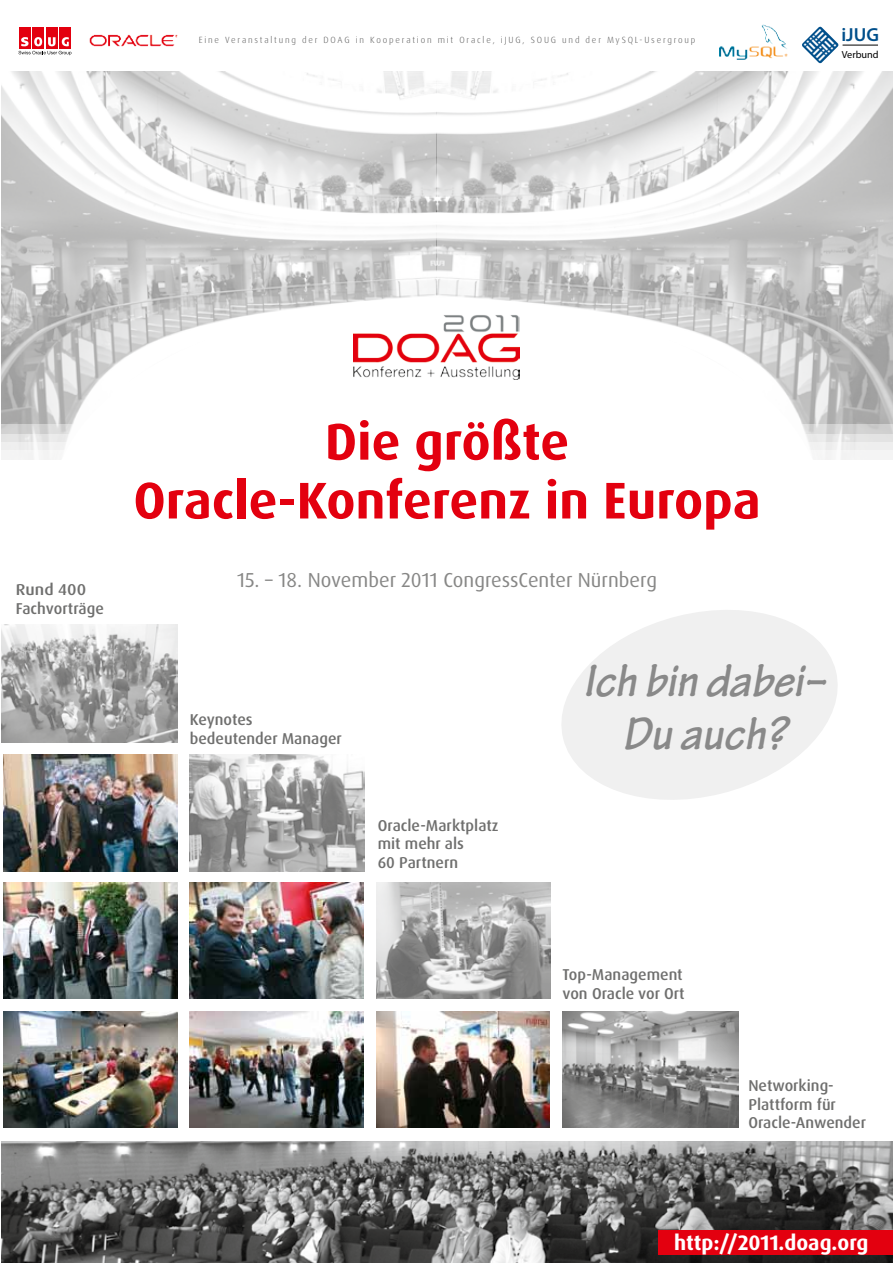
<style>
.page{position:relative;width:893px;height:1263px;background:#fff}
.page>*{position:absolute;margin:0;border:0;box-sizing:border-box;transform-origin:0 0}
.t1{font:700 51.75px/58.8px "Dax Pro";color:#e3000f;text-align:center}
.t2{font:italic 700 48.75px/52.5px "Tekton Pro";color:#898989;text-align:center}
.t3{font:700 21px "Dax Pro";color:#fff}
.t4{font:20.25px "Dax Pro";color:#878786}
.t5{font:600 18.9px "Myriad Pro";color:#004f8b}
.t6{font:500 15.75px/18.3px "Dax Pro";color:#6f6f6e}
.t7{font:500 15.75px/18.3px "Dax Pro";color:#6f6f6e;scale:1.08 1}
.t8{font:10.2px "Myriad Pro";color:#000}
.t9{font:300 9px "Dax Pro";letter-spacing:.2em;color:#565656}
</style>
<div class="page">
<img style="left:1px;top:71px;width:892px;height:353px">
<div style="left:52px;top:298px;width:770px;height:417px;background:#fff;border-radius:50%"></div>
<svg style="left:1px;top:424px;width:892px;height:10px"></svg>
<svg style="left:1px;top:434px;width:892px;height:8px"></svg>
<img style="left:189px;top:883px;width:175px;height:115px">
<img style="left:353px;top:315px;width:166px;height:64px">
<img style="left:563px;top:1011px;width:176px;height:117px">
<img style="left:1px;top:1141px;width:892px;height:122px">
<img style="left:376px;top:882px;width:175px;height:116px">
<img style="left:1px;top:624px;width:177px;height:119px">
<img style="left:189px;top:754px;width:176px;height:117px">
<img style="left:376px;top:1012px;width:174px;height:115px">
<img style="left:189px;top:1012px;width:174px;height:116px">
<img style="left:4px;top:883px;width:173px;height:115px">
<img style="left:3px;top:1012px;width:174px;height:116px">
<img style="left:3px;top:754px;width:174px;height:117px">
<div style="left:19px;top:27px;width:12px;height:22px;background:#e3000f"></div>
<div style="left:32px;top:27px;width:12px;height:22px;background:#e3000f"></div>
<div style="left:46px;top:27px;width:12px;height:22px;background:#e3000f"></div>
<div style="left:59px;top:27px;width:12px;height:22px;background:#e3000f"></div>
<svg style="left:19px;top:37px;width:52px;height:18px"></svg>
<hr style="left:842px;top:45px;width:36px;height:1px;background:#000">
<img style="left:89px;top:34px;width:89px;height:13px">
<img style="left:720px;top:24px;width:68px;height:36px">
<div style="left:658px;top:1230px;width:235px;height:24px;background:#e3000f"></div>
<svg style="left:562px;top:610px;width:276px;height:190px;fill:#f0f0f0"></svg>
<svg style="left:802px;top:26px;width:37px;height:38px"></svg>
<p class="t9" style="left:199px;top:34px;width:498px">Eine Veranstaltung der DOAG in Kooperation mit Oracle, iJUG, SOUG und der MySQL-Usergroup</p>
<p class="t5" style="left:841px;top:23px;width:39px">iJUG</p>
<p class="t8" style="left:842px;top:49px;width:38px">Verbund</p>
<p class="t7" style="left:16px;top:581px;width:83px">Rund 400<br>Fachvorträge</p>
<h1 class="t1" style="left:133px;top:413px;width:629px">Die größte<br>Oracle-Konferenz in Europa</h1>
<p class="t4" style="left:237px;top:566px;width:421px">15. – 18. November 2011 CongressCenter Nürnberg</p>
<p class="t6" style="left:190px;top:711px;width:154px">Keynotes bedeutender Manager</p>
<p class="t6" style="left:378px;top:816px;width:122px">Oracle-Marktplatz mit mehr als<br>60 Partnern</p>
<h2 class="t2" style="left:583px;top:656px;width:244px">Ich bin dabei–<br>Du auch?</h2>
<p class="t6" style="left:562px;top:966px;width:124px">Top-Management von Oracle vor Ort</p>
<p class="t6" style="left:748px;top:1077px;width:119px">Networking-<br>Plattform für<br>Oracle-Anwender</p>
<h3 class="t3" style="left:674px;top:1229px;width:196px">http://2011.doag.org</h3>
</div>
